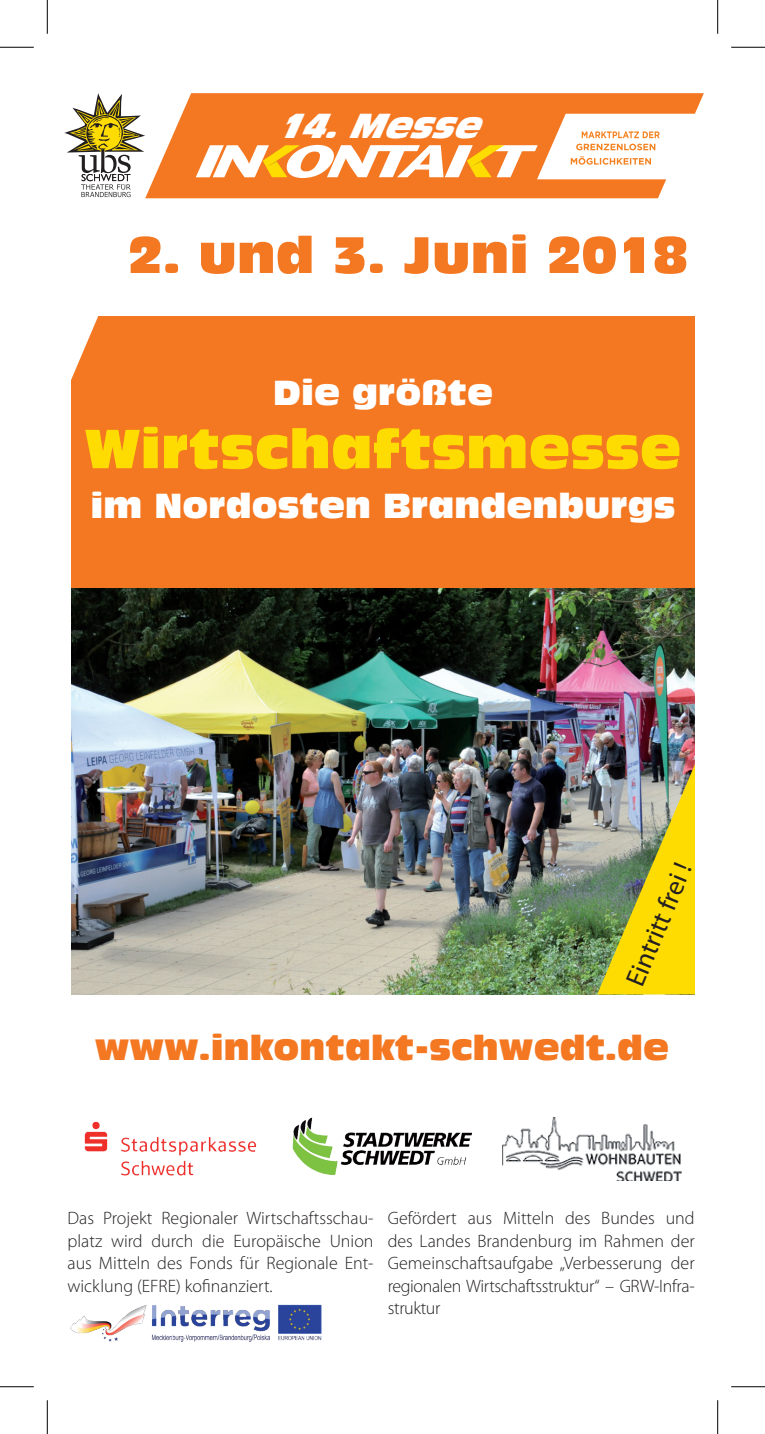
<style>
.page{position:relative;width:765px;height:1434px;background:#fff}
.page>*{position:absolute;margin:0;border:0;box-sizing:border-box;transform-origin:0 0}
.t1{font:54px "Antique Olive Compact";color:#ffdc01}
.t2{font:50.18px "Antique Olive Compact";color:#f47721}
.t3{font:33.75px "Antique Olive Compact";color:#fff}
.t4{font:33.75px "Antique Olive Compact";color:#f47721}
.t5{font:italic 33.75px "Antique Olive Compact";color:#fff}
.t6{font:27px "Myriad Pro";color:#231f20}
.t7{font:300 18px/22.5px "Myriad Pro";letter-spacing:-.005em;color:#231f20;text-align:justify}
</style>
<div class="page">
<div style="left:71px;top:316px;width:623px;height:543px;background:#f47721"></div>
<img style="left:71px;top:1304px;width:251px;height:38px">
<svg style="left:159px;top:93px;width:544px;height:105px;fill:#f47721"></svg>
<svg style="left:196px;top:141px;width:341px;height:40px"></svg>
<svg style="left:570px;top:144px;width:85px;height:21px"></svg>
<svg style="left:581px;top:131px;width:78px;height:7px"></svg>
<svg style="left:64px;top:93px;width:95px;height:287px"></svg>
<img style="left:71px;top:588px;width:623px;height:406px">
<img style="left:597px;top:723px;width:97px;height:271px">
<img style="left:84px;top:1121px;width:173px;height:55px">
<img style="left:292px;top:1117px;width:179px;height:57px">
<img style="left:502px;top:1117px;width:179px;height:64px">
<hr style="left:0;top:47px;width:34px;height:1px;background:#000">
<hr style="left:730px;top:47px;width:34px;height:1px;background:#000">
<hr style="left:0;top:1386px;width:34px;height:1px;background:#000">
<hr style="left:730px;top:1386px;width:34px;height:1px;background:#000">
<hr style="left:47px;top:0;width:1px;height:34px;background:#000">
<hr style="left:47px;top:1400px;width:1px;height:34px;background:#000">
<hr style="left:717px;top:0;width:1px;height:34px;background:#000">
<hr style="left:717px;top:1400px;width:1px;height:34px;background:#000">
<p class="t5" style="left:276px;top:105px;width:221px">14.MESSE</p>
<p class="t2" style="left:127px;top:224px;width:561px">2. UND 3. JUNI 2018</p>
<p class="t3" style="left:273px;top:372px;width:221px">DIE GRÖßTE</p>
<p class="t1" style="left:85px;top:415px;width:597px">WIRTSCHAFTSMESSE</p>
<p class="t3" style="left:90px;top:485px;width:586px">IM NORDOSTEN BRANDENBURGS</p>
<p class="t6" style="left:617px;top:978px;width:132px;rotate:-67deg">Eintritt frei !</p>
<p class="t4" style="left:95px;top:1027px;width:575px">WWW.INKONTAKT-SCHWEDT.DE</p>
<p class="t7" style="left:67px;top:1207px;width:307px">Das Projekt Regionaler Wirtschaftsschau&shy;platz wird durch die Europäische Union aus Mitteln des Fonds für Regionale Ent&shy;wicklung (EFRE) kofinanziert.</p>
<p class="t7" style="left:387px;top:1207px;width:308px">Gefördert aus Mitteln des Bundes und des Landes Brandenburg im Rahmen der Gemeinschaftsaufgabe „Verbesserung der regionalen Wirtschaftsstruktur“ – GRW-Infra&shy;struktur</p>
</div>
